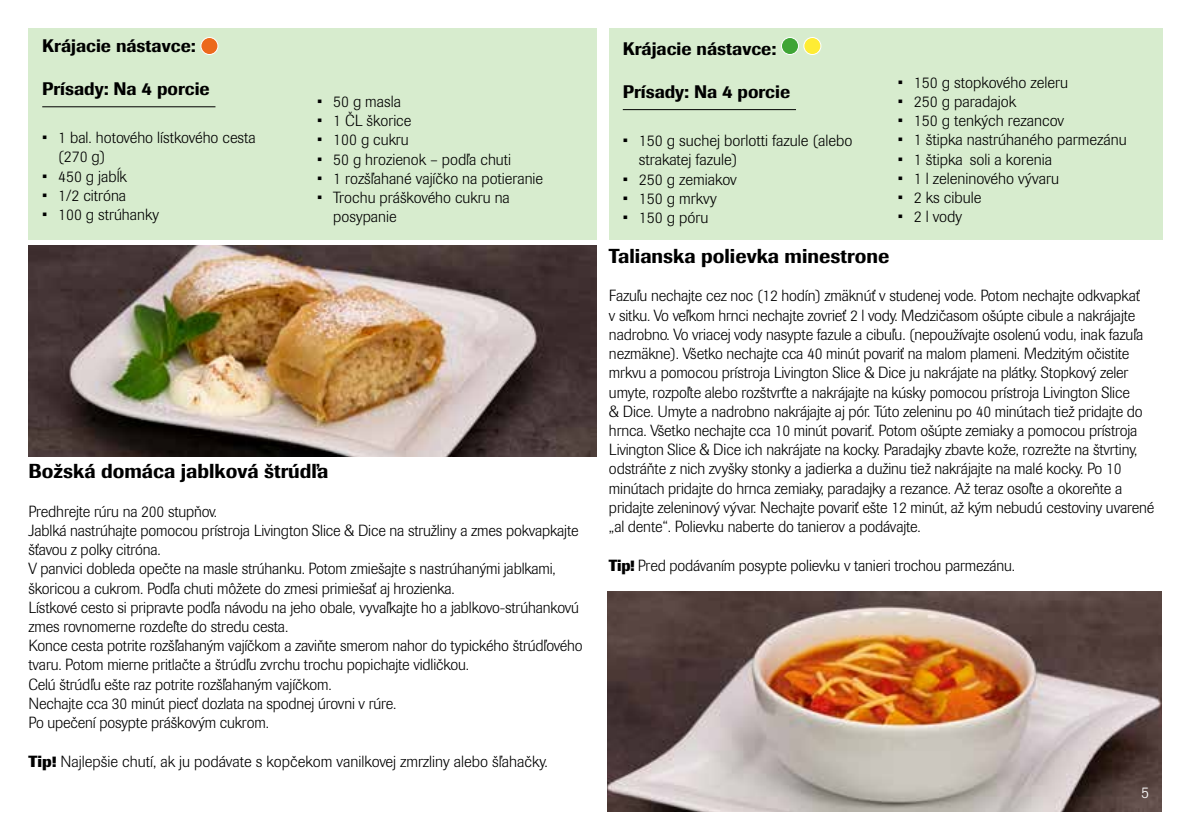
<style>
.page{position:relative;width:1191px;height:840px;background:#fff}
.page>*{position:absolute;margin:0;border:0;box-sizing:border-box;transform-origin:0 0}
.t1{font:500 20px "Imago Pro";color:#000}
.t2{font:500 18px "Imago Pro";color:#000}
.t3{font:300 16px/19.2px "Imago Pro";letter-spacing:-.01em;color:#000}
.t4{font:300 16px "Imago Pro";color:#fff}
.s1{font-weight:700}
</style>
<div class="page">
<div style="left:29px;top:28px;width:568px;height:211px;background:#d7ecce"></div>
<hr style="left:42px;top:106px;width:173px;height:1px;background:#000">
<div style="left:201px;top:37px;width:17px;height:17px;background:#ec691c;border-radius:50%"></div>
<div style="left:201px;top:37px;width:17px;height:18px;border:1px solid #fff;border-radius:50%"></div>
<div style="left:609px;top:28px;width:553px;height:211px;background:#d7ecce"></div>
<hr style="left:623px;top:109px;width:173px;height:1px;background:#000">
<div style="left:781px;top:37px;width:17px;height:17px;background:#3fa535;border-radius:50%"></div>
<div style="left:781px;top:37px;width:17px;height:18px;border:1px solid #fff;border-radius:50%"></div>
<div style="left:804px;top:37px;width:17px;height:17px;background:#feec34;border-radius:50%"></div>
<div style="left:803px;top:37px;width:18px;height:18px;border:1px solid #fff;border-radius:50%"></div>
<img style="left:28px;top:245px;width:569px;height:211px">
<img style="left:608px;top:591px;width:553px;height:220px">
<p class="t2" style="left:42px;top:34px;width:155px">Krájacie nástavce:</p>
<p class="t2" style="left:42px;top:77px;width:169px">Prísady: Na 4 porcie</p>
<p class="t3" style="left:58px;top:128px;width:199px;text-indent:-16px">• 1 bal. hotového lístkového cesta (270 g)</p>
<p class="t3" style="left:42px;top:166px;width:86px">• 450 g jabĺk</p>
<p class="t3" style="left:42px;top:185px;width:85px">• 1/2 citróna</p>
<p class="t3" style="left:42px;top:205px;width:118px">• 100 g strúhanky</p>
<p class="t3" style="left:317px;top:91px;width:85px">• 50 g masla</p>
<p class="t3" style="left:317px;top:111px;width:96px">• 1 ČL škorice</p>
<p class="t3" style="left:317px;top:130px;width:93px">• 100 g cukru</p>
<p class="t3" style="left:317px;top:149px;width:195px">• 50 g hrozienok – podľa chuti</p>
<p class="t3" style="left:317px;top:168px;width:227px">• 1 rozšľahané vajíčko na potieranie</p>
<p class="t3" style="left:333px;top:187px;width:188px;text-indent:-16px">• Trochu práškového cukru na - posypanie</p>
<p class="t1" style="left:28px;top:458px;width:301px">Božská domáca jablková štrúdľa</p>
<p class="t3" style="left:28px;top:501px;width:555px">Predhrejte rúru na 200 stupňov.<br>Jablká nastrúhajte pomocou prístroja Livington Slice &amp; Dice na stružliny a zmes pokvapkajte šťavou z polky citróna.<br>V panvici dobleda opečte na masle strúhanku. Potom zmiešajte s nastrúhanými jablkami, škoricou a cukrom. Podľa chuti môžete do zmesi primiešať aj hrozienka.<br>Lístkové cesto si pripravte podľa návodu na jeho obale, vyvaľkajte ho a jablkovo-strúhankovú zmes rovnomerne rozdeľte do stredu cesta.<br>Konce cesta potrite rozšľahaným vajíčkom a zaviňte smerom nahor do typického štrúdľového tvaru. Potom mierne pritlačte a štrúdľu zvrchu trochu popichajte vidličkou.<br>Celú štrúdľu ešte raz potrite rozšľahaným vajíčkom.<br>Nechajte cca 30 minút piecť dozlata na spodnej úrovni v rúre.<br>Po upečení posypte práškovým cukrom.</p>
<p class="t3" style="left:28px;top:750px;width:521px"><span class="s1">Tip!</span> Najlepšie chutí, ak ju podávate s kopčekom vanilkovej zmrzliny alebo šľahačky.</p>
<p class="t2" style="left:623px;top:37px;width:155px">Krájacie nástavce:</p>
<p class="t2" style="left:623px;top:80px;width:169px">Prísady: Na 4 porcie</p>
<p class="t3" style="left:639px;top:131px;width:215px;text-indent:-16px">• 150 g suchej borlotti fazule (alebo strakatej fazule)</p>
<p class="t3" style="left:623px;top:169px;width:116px">• 250 g zemiakov</p>
<p class="t3" style="left:623px;top:188px;width:96px">• 150 g mrkvy</p>
<p class="t3" style="left:623px;top:207px;width:87px">• 150 g póru</p>
<p class="t3" style="left:897px;top:72px;width:172px">• 150 g stopkového zeleru</p>
<p class="t3" style="left:897px;top:91px;width:120px">• 250 g paradajok</p>
<p class="t3" style="left:897px;top:111px;width:168px">• 150 g tenkých rezancov</p>
<p class="t3" style="left:897px;top:130px;width:230px">• 1 štipka nastrúhaného parmezánu</p>
<p class="t3" style="left:897px;top:149px;width:156px">• 1 štipka soli a korenia</p>
<p class="t3" style="left:897px;top:168px;width:163px">• 1 l zeleninového vývaru</p>
<p class="t3" style="left:897px;top:187px;width:85px">• 2 ks cibule</p>
<p class="t3" style="left:897px;top:207px;width:66px">• 2 l vody</p>
<p class="t1" style="left:609px;top:243px;width:282px">Talianska polievka minestrone</p>
<p class="t3" style="left:609px;top:286px;width:547px">Fazuľu nechajte cez noc (12 hodín) zmäknúť v studenej vode. Potom nechajte odkvapkať<br>v sitku. Vo veľkom hrnci nechajte zovrieť 2 l vody. Medzičasom ošúpte cibule a nakrájajte nadrobno. Vo vriacej vody nasypte fazule a cibuľu. (nepoužívajte osolenú vodu, inak fazuľa nezmäkne). Všetko nechajte cca 40 minút povariť na malom plameni. Medzitým očistite mrkvu a pomocou prístroja Livington Slice &amp; Dice ju nakrájate na plátky. Stopkový zeler umyte, rozpoľte alebo rozštvrťte a nakrájajte na kúsky pomocou prístroja Livington Slice<br>&amp; Dice. Umyte a nadrobno nakrájajte aj pór. Túto zeleninu po 40 minútach tiež pridajte do hrnca. Všetko nechajte cca 10 minút povariť. Potom ošúpte zemiaky a pomocou prístroja Livington Slice &amp; Dice ich nakrájate na kocky. Paradajky zbavte kože, rozrežte na štvrtiny, odstráňte z nich zvyšky stonky a jadierka a dužinu tiež nakrájajte na malé kocky. Po 10 minútach pridajte do hrnca zemiaky, paradajky a rezance. Až teraz osoľte a okoreňte a pridajte zeleninový vývar. Nechajte povariť ešte 12 minút, až kým nebudú cestoviny uvarené „al dente“. Polievku naberte do tanierov a podávajte.</p>
<p class="t3" style="left:609px;top:555px;width:408px"><span class="s1">Tip!</span> Pred podávaním posypte polievku v tanieri trochou parmezánu.</p>
<p class="t4" style="left:1141px;top:781px;width:9px">5</p>
</div>
